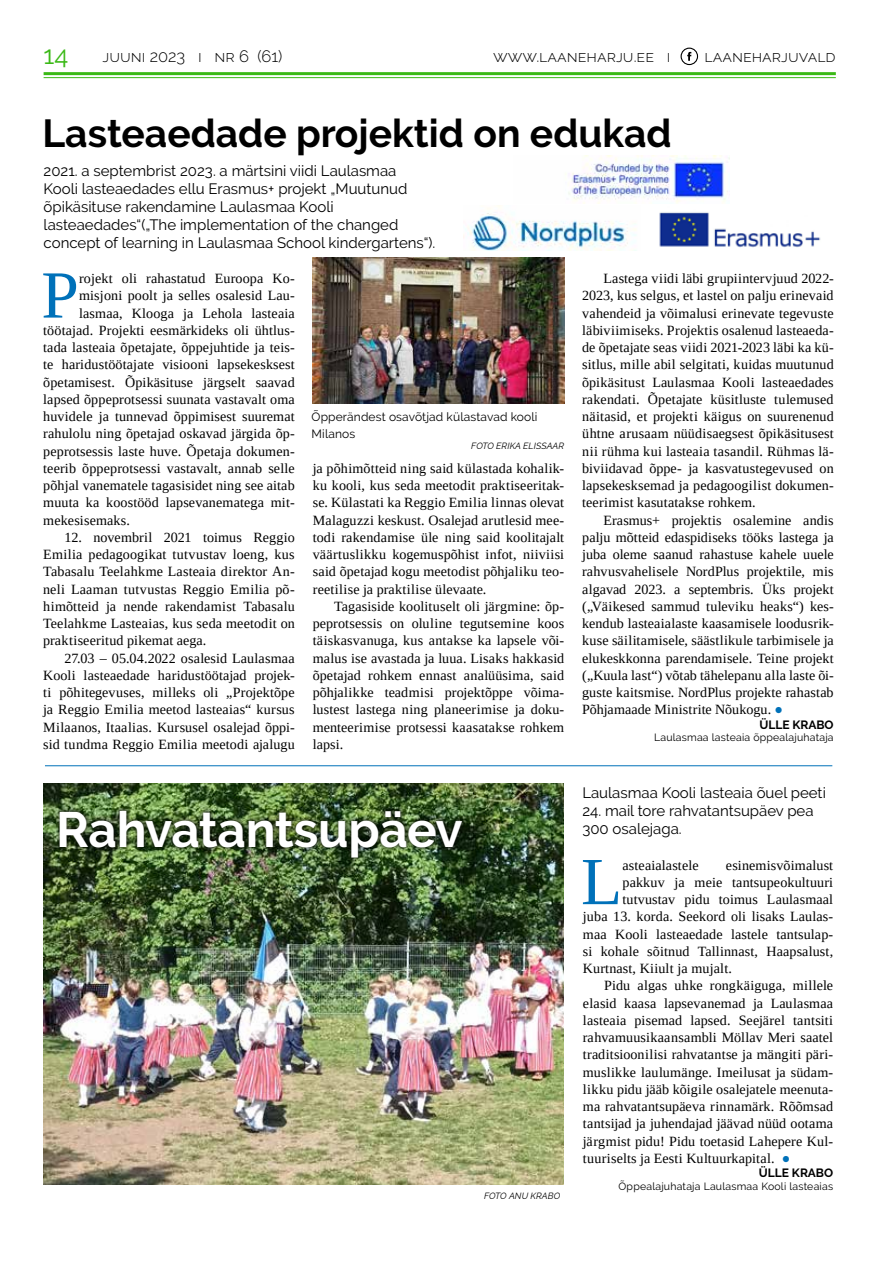
<style>
.page{position:relative;width:872px;height:1263px;background:#fff}
.page>*{position:absolute;margin:0;border:0;box-sizing:border-box;transform-origin:0 0}
.t1{font:67.5px "Tinos";color:#0071b9}
.t2{font:700 49.5px "Raleway";letter-spacing:-.01em;color:#fff}
.t3{font:700 39px "Raleway";color:#000}
.t4{font:25.5px "Raleway";color:#3ab916}
.t5{font:300 16.5px "Raleway";color:#000}
.t6{font:15px/18px "Raleway";color:#000}
.t7{font:14.1px/17.2px "Tinos";letter-spacing:.01em;color:#000;text-align:justify}
.t8{font:12px/17.2px "Raleway";letter-spacing:.01em;color:#000}
.t9{font:700 12px "Raleway";color:#000}
.t10{font:10.5px "Raleway";letter-spacing:.02em;color:#000}
.t11{font:italic 9px "Raleway";letter-spacing:.01em;color:#000}
.s1{color:#0071b9}
</style>
<div class="page">
<svg style="left:680px;top:48px;width:18px;height:17px"></svg>
<hr style="left:44px;top:72px;width:792px;height:3px;background:#3ab916">
<hr style="left:44px;top:77px;width:792px;height:1px;background:#3ab916">
<img style="left:565px;top:156px;width:163px;height:47px">
<img style="left:659px;top:212px;width:162px;height:36px">
<img style="left:463px;top:205px;width:173px;height:46px">
<img style="left:313px;top:257px;width:251px;height:147px">
<hr style="left:45px;top:765px;width:787px;height:1px;background:#0071b9">
<img style="left:44px;top:783px;width:519px;height:402px">
<div style="left:54px;top:805px;width:413px;height:58px;background:#000;opacity:.75"></div>
<h3 class="t4" style="left:44px;top:40px;width:26px">14</h3>
<p class="t5" style="left:102px;top:47px;width:181px">juuni 2023 i nr 6 (61)</p>
<p class="t5" style="left:493px;top:47px;width:179px">www.laaneharju.ee i</p>
<p class="t5" style="left:704px;top:47px;width:133px">laaneharjuvald</p>
<h3 class="t3" style="left:43px;top:111px;width:630px">Lasteaedade projektid on edukad</h3>
<p class="t6" style="left:44px;top:162px;width:393px">2021. a septembrist 2023. a märtsini viidi Laulasmaa<br>Kooli lasteaedades ellu Erasmus+ projekt „Muutunud õpikäsituse rakendamine Laulasmaa Kooli lasteaedades“(„The implementation of the changed concept of learning in Laulasmaa School kindergartens“).</p>
<h1 class="t1" style="left:41px;top:251px;width:39px">P</h1>
<p class="t7" style="left:79px;top:270px;width:217px">rojekt oli rahastatud Euroopa Ko-</p>
<p class="t7" style="left:79px;top:287px;width:217px">misjoni poolt ja selles osalesid Lau-</p>
<p class="t7" style="left:79px;top:304px;width:217px">lasmaa, Klooga ja Lehola lasteaia</p>
<p class="t7" style="left:43px;top:321px;width:253px">töötajad. Projekti eesmärkideks oli ühtlus-</p>
<p class="t7" style="left:43px;top:339px;width:253px">tada lasteaia õpetajate, õppejuhtide ja teis-</p>
<p class="t7" style="left:43px;top:356px;width:253px">te haridustöötajate visiooni lapsekesksest</p>
<p class="t7" style="left:43px;top:373px;width:253px">õpetamisest. Õpikäsituse järgselt saavad</p>
<p class="t7" style="left:43px;top:390px;width:253px">lapsed õppeprotsessi suunata vastavalt oma</p>
<p class="t7" style="left:43px;top:408px;width:253px">huvidele ja tunnevad õppimisest suuremat</p>
<p class="t7" style="left:43px;top:425px;width:253px">rahulolu ning õpetajad oskavad järgida õp-</p>
<p class="t7" style="left:43px;top:442px;width:253px">peprotsessis laste huve. Õpetaja dokumen-</p>
<p class="t7" style="left:43px;top:459px;width:253px">teerib õppeprotsessi vastavalt, annab selle</p>
<p class="t7" style="left:43px;top:477px;width:253px">põhjal vanematele tagasisidet ning see aitab</p>
<p class="t7" style="left:43px;top:494px;width:253px">muuta ka koostööd lapsevanematega mit-</p>
<p class="t7" style="left:43px;top:511px;width:88px">mekesisemaks.</p>
<p class="t7" style="left:43px;top:528px;width:253px;text-indent:21px">12. novembril 2021 toimus Reggio Emilia pedagoogikat tutvustav loeng, kus Tabasalu Teelahkme Lasteaia direktor An&shy;neli Laaman tutvustas Reggio Emilia põ&shy;himõtteid ja nende rakendamist Tabasalu Teelahkme Lasteaias, kus seda meetodit on praktiseeritud pikemat aega.</p>
<p class="t7" style="left:43px;top:649px;width:253px;text-indent:21px">27.03 – 05.04.2022 osalesid Laulasmaa Kooli lasteaedade haridustöötajad projek&shy;ti põhitegevuses, milleks oli „Projektõpe ja Reggio Emilia meetod lasteaias“ kursus Milaanos, Itaalias. Kursusel osalejad õppi&shy;sid tundma Reggio Emilia meetodi ajalugu</p>
<p class="t8" style="left:312px;top:408px;width:227px">Õpperä ndest osavõtjad kü lastavad kooli<br>Milanos</p>
<p class="t11" style="left:471px;top:441px;width:94px">FOTO ERIKA ELISSAAR</p>
<p class="t7" style="left:313px;top:459px;width:253px">ja põhimõtteid ning said külastada kohalik&shy;ku kooli, kus seda meetodit praktiseeritak&shy;se. Külastati ka Reggio Emilia linnas olevat Malaguzzi keskust. Osalejad arutlesid mee&shy;todi rakendamise üle ning said koolitajalt väärtuslikku kogemuspõhist infot, niiviisi said õpetajad kogu meetodist põhjaliku teo&shy;reetilise ja praktilise ülevaate.</p>
<p class="t7" style="left:313px;top:597px;width:253px;text-indent:21px">Tagasiside koolituselt oli järgmine: õp&shy;peprotsessis on oluline tegutsemine koos täiskasvanuga, kus antakse ka lapsele või&shy;malus ise avastada ja luua. Lisaks hakkasid õpetajad rohkem ennast analüüsima, said põhjalikke teadmisi projektõppe võima&shy;lustest lastega ning planeerimise ja doku&shy;menteerimise protsessi kaasatakse rohkem lapsi.</p>
<h2 class="t2" style="left:56px;top:801px;width:408px">Rahvatantsupäev</h2>
<p class="t11" style="left:484px;top:1191px;width:78px">FOTO ANU KRABO</p>
<p class="t7" style="left:582px;top:270px;width:253px;text-indent:21px">Lastega viidi läbi grupiintervjuud 2022- 2023, kus selgus, et lastel on palju erinevaid vahendeid ja võimalusi erinevate tegevuste läbiviimiseks. Projektis osalenud lasteaeda&shy;de õpetajate seas viidi 2021-2023 läbi ka kü&shy;sitlus, mille abil selgitati, kuidas muutunud õpikäsitust Laulasmaa Kooli lasteaedades rakendati. Õpetajate küsitluste tulemused näitasid, et projekti käigus on suurenenud ühtne arusaam nüüdisaegsest õpikäsitusest nii rühma kui lasteaia tasandil. Rühmas lä&shy;biviidavad õppe- ja kasvatustegevused on lapsekesksemad ja pedagoogilist dokumen&shy;teerimist kasutatakse rohkem.</p>
<p class="t7" style="left:582px;top:511px;width:253px;text-indent:21px">Erasmus+ projektis osalemine andis palju mõtteid edaspidiseks tööks lastega ja juba oleme saanud rahastuse kahele uuele rahvusvahelisele NordPlus projektile, mis algavad 2023. a septembris. Üks projekt („Väikesed sammud tuleviku heaks“) kes&shy;kendub lasteaialaste kaasamisele loodusrik&shy;kuse säilitamisele, säästlikule tarbimisele ja elukeskkonna parendamisele. Teine projekt („Kuula last“) võtab tähelepanu alla laste õi&shy;guste kaitsmise. NordPlus projekte rahastab Põhjamaade Ministrite Nõukogu. <span class="s1">●</span></p>
<p class="t9" style="left:759px;top:718px;width:76px">ÜLLE KRABO</p>
<p class="t10" style="left:654px;top:732px;width:181px">Laulasmaa lasteaia õppealajuhataja</p>
<p class="t6" style="left:582px;top:783px;width:245px">Laulasmaa Kooli lasteaia õuel peeti</p>
<p class="t6" style="left:582px;top:801px;width:233px">24. mail tore rahvatantsupäev pea<br>300 osalejaga.</p>
<h1 class="t1" style="left:581px;top:838px;width:43px">L</h1>
<p class="t7" style="left:622px;top:856px;width:78px">asteaialastele</p>
<p class="t7" style="left:726px;top:856px;width:109px">esinemisvõimalust</p>
<p class="t7" style="left:622px;top:873px;width:212px">pakkuv ja meie tantsupeokultuuri</p>
<p class="t7" style="left:622px;top:891px;width:212px">tutvustav pidu toimus Laulasmaal</p>
<p class="t7" style="left:583px;top:908px;width:252px">juba 13. korda. Seekord oli lisaks Laulas-</p>
<p class="t7" style="left:583px;top:925px;width:252px">maa Kooli lasteaedade lastele tantsulap-</p>
<p class="t7" style="left:583px;top:942px;width:252px">si kohale sõitnud Tallinnast, Haapsalust,</p>
<p class="t7" style="left:583px;top:960px;width:150px">Kurtnast, Kiiult ja mujalt.</p>
<p class="t7" style="left:604px;top:977px;width:230px">Pidu algas uhke rongkäiguga, millele</p>
<p class="t7" style="left:583px;top:994px;width:252px">elasid kaasa lapsevanemad ja Laulasmaa</p>
<p class="t7" style="left:583px;top:1011px;width:252px">lasteaia pisemad lapsed. Seejärel tantsiti</p>
<p class="t7" style="left:583px;top:1029px;width:252px">rahvamuusikaansambli Möllav Meri saatel</p>
<p class="t7" style="left:583px;top:1046px;width:252px">traditsioonilisi rahvatantse ja mängiti päri-</p>
<p class="t7" style="left:583px;top:1063px;width:252px">muslikke laulumänge. Imeilusat ja südam-</p>
<p class="t7" style="left:583px;top:1080px;width:252px">likku pidu jääb kõigile osalejatele meenuta-</p>
<p class="t7" style="left:583px;top:1098px;width:252px">ma rahvatantsupäeva rinnamärk. Rõõmsad</p>
<p class="t7" style="left:583px;top:1115px;width:252px">tantsijad ja juhendajad jäävad nüüd ootama</p>
<p class="t7" style="left:583px;top:1132px;width:252px">järgmist pidu! Pidu toetasid Lahepere Kul-</p>
<p class="t7" style="left:583px;top:1149px;width:209px">tuuriselts ja Eesti Kultuurkapital. <span class="s1">●</span></p>
<p class="t9" style="left:759px;top:1166px;width:76px">ÜLLE KRABO</p>
<p class="t10" style="left:618px;top:1180px;width:216px">Õppealajuhataja Laulasmaa Kooli lasteaias</p>
</div>
